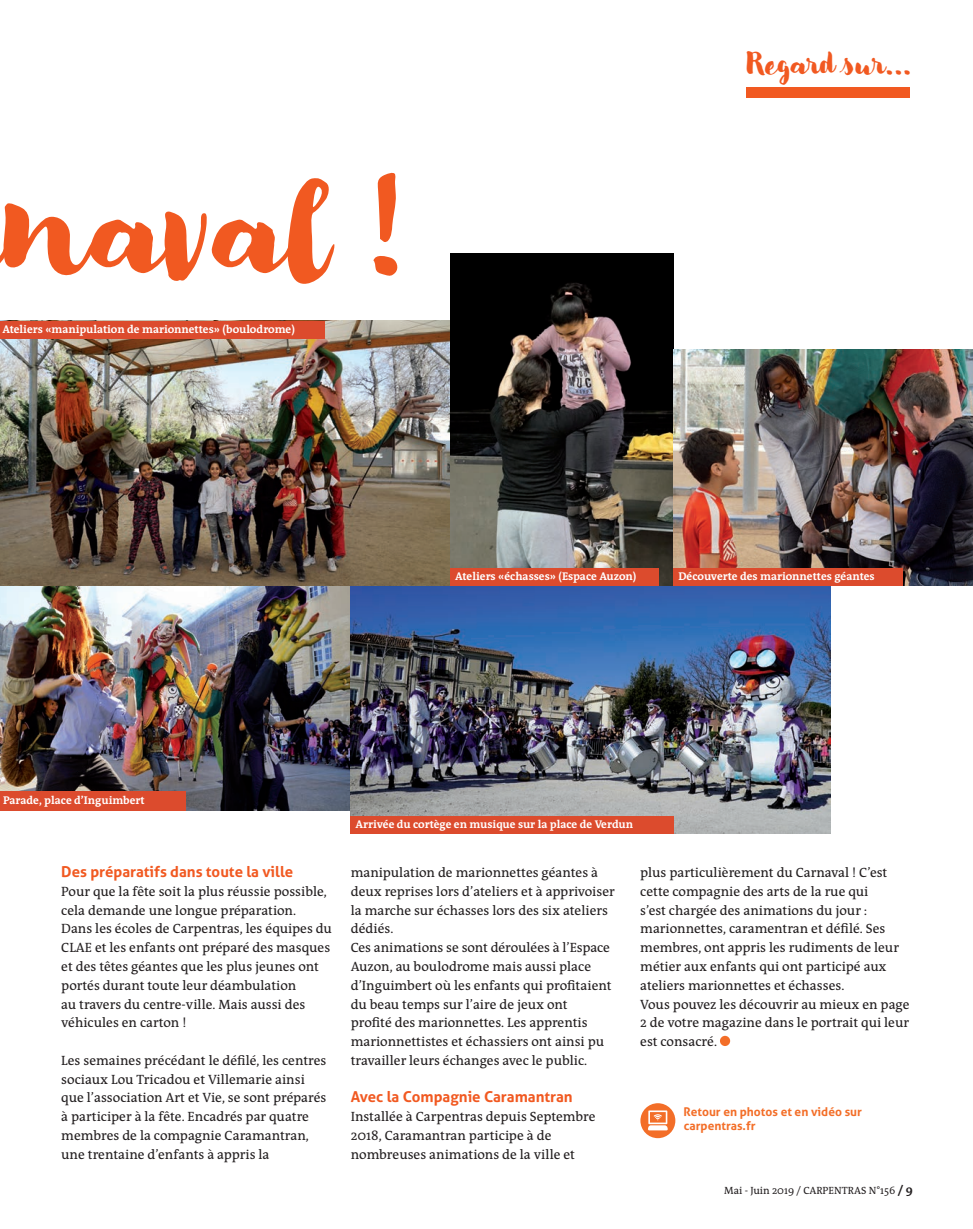
<style>
.page{position:relative;width:973px;height:1229px;background:#fff}
.page>*{position:absolute;margin:0;border:0;box-sizing:border-box;transform-origin:0 0}
.t1{font:120px "Modern Love";color:#f15921}
.t2{font:27px "Modern Love";color:#f15921}
.t3{font:700 15px "Aller";color:#f15921}
.t4{font:13.5px/18.8px "Qua Text";color:#231f20}
.t5{font:700 12px/14.4px "Aller";color:#f36e28}
.t6{font:700 11.25px "Qua Text";color:#fff}
.t7{font:10.5px "Qua Text";color:#231f20}
.s1{font-weight:700;font-size:12px}
</style>
<div class="page">
<img style="left:0;top:585px;width:351px;height:224px">
<div style="left:0;top:790px;width:185px;height:20px;background:#dc4b2d"></div>
<div style="left:746px;top:87px;width:164px;height:10px;background:#f15921"></div>
<div style="left:720px;top:1035px;width:10px;height:10px;background:#f36e28;border-radius:50%"></div>
<img style="left:351px;top:585px;width:480px;height:248px">
<div style="left:351px;top:815px;width:323px;height:18px;background:#dc4b2d"></div>
<svg style="left:640px;top:1102px;width:35px;height:35px"></svg>
<svg style="left:648px;top:1110px;width:20px;height:20px"></svg>
<img style="left:0;top:321px;width:450px;height:264px">
<div style="left:0;top:321px;width:325px;height:17px;background:#dc4b2d"></div>
<img style="left:450px;top:253px;width:224px;height:332px">
<div style="left:450px;top:567px;width:209px;height:18px;background:#dc4b2d"></div>
<img style="left:674px;top:349px;width:299px;height:236px">
<div style="left:674px;top:567px;width:229px;height:18px;background:#dc4b2d"></div>
<h1 class="t1" style="left:5px;top:156px;width:402px">naval !</h1>
<p class="t6" style="left:2px;top:323px;width:294px">Ateliers «manipulation de marionnettes» (boulodrome)</p>
<p class="t2" style="left:747px;top:48px;width:166px">Regard sur...</p>
<p class="t6" style="left:3px;top:793px;width:143px">Parade, place d’Inguimbert</p>
<p class="t6" style="left:455px;top:570px;width:183px">Ateliers «échasses» (Espace Auzon)</p>
<p class="t6" style="left:678px;top:570px;width:198px">Découverte des marionnettes géantes</p>
<p class="t3" style="left:61px;top:862px;width:234px">Des préparatifs dans toute la ville</p>
<p class="t4" style="left:61px;top:881px;width:272px">Pour que la fête soit la plus réussie possible, cela demande une longue préparation.<br>Dans les écoles de Carpentras, les équipes du CLAE et les enfants ont préparé des masques et des têtes géantes que les plus jeunes ont portés durant toute leur déambulation<br>au travers du centre-ville. Mais aussi des véhicules en carton !</p>
<p class="t4" style="left:61px;top:1050px;width:267px">Les semaines précédant le défilé, les centres sociaux Lou Tricadou et Villemarie ainsi que l’association Art et Vie, se sont préparés à participer à la fête. Encadrés par quatre membres de la compagnie Caramantran, une trentaine d’enfants à appris la</p>
<p class="t6" style="left:356px;top:817px;width:279px">Arrivée du cortège en musique sur la place de Verdun</p>
<p class="t4" style="left:351px;top:863px;width:266px">manipulation de marionnettes géantes à deux reprises lors d’ateliers et à apprivoiser la marche sur échasses lors des six ateliers dédiés.</p>
<p class="t4" style="left:351px;top:938px;width:261px">Ces animations se sont déroulées à l’Espace<br>Auzon, au boulodrome mais aussi place</p>
<p class="t4" style="left:351px;top:975px;width:262px">d’Inguimbert où les enfants qui profitaient du beau temps sur l’aire de jeux ont profité des marionnettes. Les apprentis marionnettistes et échassiers ont ainsi pu travailler leurs échanges avec le public.</p>
<p class="t3" style="left:351px;top:1087px;width:224px">Avec la Compagnie Caramantran</p>
<p class="t4" style="left:351px;top:1106px;width:246px">Installée à Carpentras depuis Septembre<br>2018, Caramantran participe à de nombreuses animations de la ville et</p>
<p class="t4" style="left:640px;top:863px;width:260px">plus particulièrement du Carnaval ! C’est cette compagnie des arts de la rue qui<br>s’est chargée des animations du jour : marionnettes, caramentran et défilé. Ses membres, ont appris les rudiments de leur métier aux enfants qui ont participé aux ateliers marionnettes et échasses.</p>
<p class="t4" style="left:640px;top:994px;width:271px;text-align:justify">Vous pouvez les découvrir au mieux en page 2 de votre magazine dans le portrait qui leur est consacré.</p>
<p class="t5" style="left:684px;top:1104px;width:180px">Retour en photos et en vidéo sur carpentras.fr</p>
<p class="t7" style="left:724px;top:1183px;width:190px">Mai - Juin 2019 / CARPENTRAS N°156 <span class="s1">/ 9</span></p>
</div>
